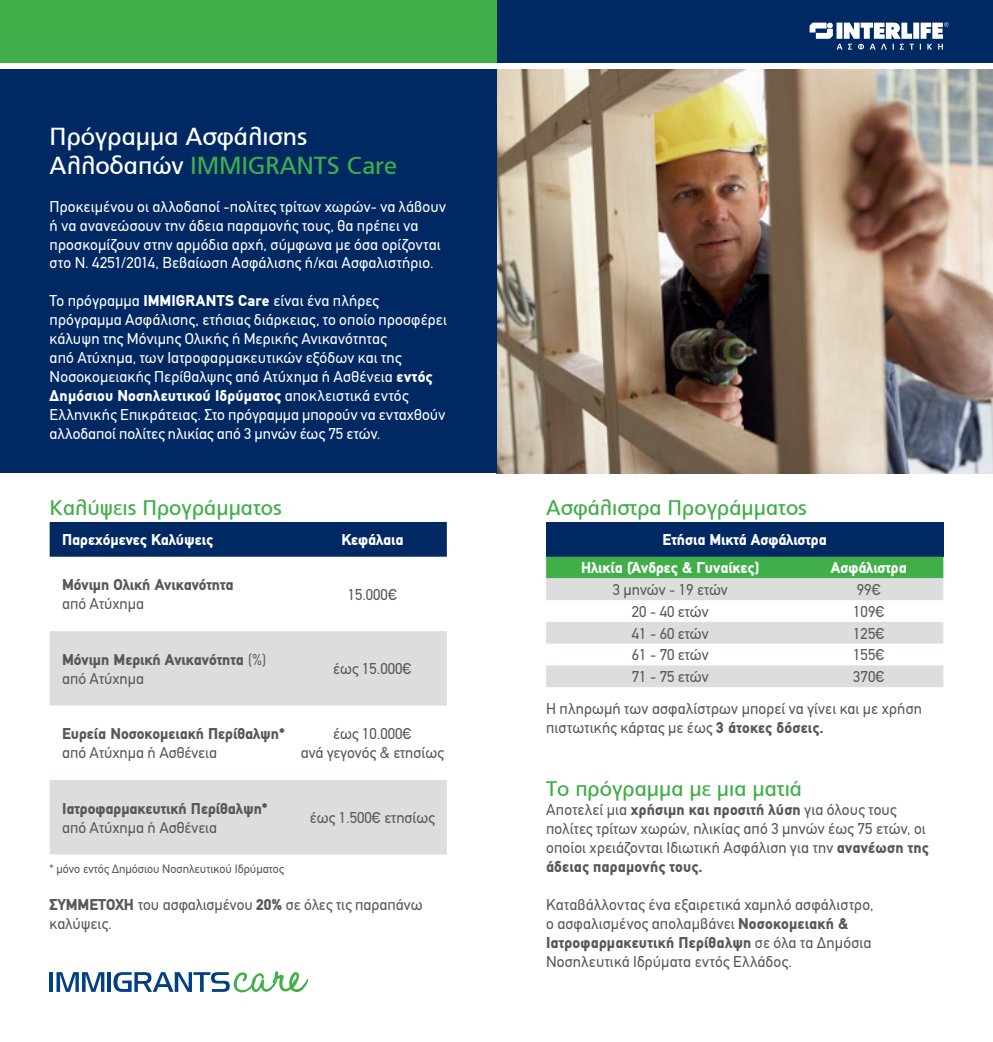
<style>
.page{position:relative;width:993px;height:1042px;background:#fff}
.page>*{position:absolute;margin:0;border:0;box-sizing:border-box;transform-origin:0 0}
.t1{font:24.5px/29.4px "PF Catalog";color:#fff}
.t2{font:21px "PF Catalog";color:#40ae49}
.t3{font:15.75px/18.9px "PF Din Text";letter-spacing:.005em;color:#57585a}
.t4{font:15.75px/18.9px "PF Din Text";letter-spacing:.01em;color:#fff}
.t5{font:900 15.75px/18.9px "PF Din Text";color:#57585a}
.t6{font:900 15.75px/28.2px "PF Din Text";color:#fff}
.t7{font:12.25px "PF Din Text";color:#57585a}
.s1{color:#40ae49}
.s2{font-weight:900}
.s3{font-weight:400}
</style>
<div class="page">
<img style="left:496px;top:69px;width:496px;height:404px">
<div style="left:0;top:0;width:992px;height:62px;background:#002964"></div>
<div style="left:0;top:0;width:496px;height:62px;background:#40ae49"></div>
<div style="left:0;top:69px;width:496px;height:404px;background:#002964"></div>
<svg style="left:809px;top:22px;width:139px;height:28px"></svg>
<div style="left:50px;top:522px;width:396px;height:35px;background:#002964"></div>
<svg style="left:50px;top:631px;width:396px;height:223px;fill:#dcdddf"></svg>
<div style="left:546px;top:522px;width:397px;height:35px;background:#002964"></div>
<div style="left:546px;top:557px;width:397px;height:21px;background:#40ae49"></div>
<svg style="left:546px;top:578px;width:397px;height:109px;fill:#dcdddf"></svg>
<hr style="left:50px;top:972px;width:3px;height:20px;background:#014086">
<svg style="left:56px;top:972px;width:48px;height:20px"></svg>
<hr style="left:107px;top:972px;width:4px;height:20px;background:#014086">
<svg style="left:113px;top:971px;width:196px;height:21px"></svg>
<h1 class="t1" style="left:50px;top:122px;width:349px">Πρόγραμμα Ασφάλισης<br>Αλλοδαπών <span class="s1">IMMIGRANTS Care</span></h1>
<p class="t4" style="left:50px;top:197px;width:397px">Προκειμένου οι αλλοδαποί -πολίτες τρίτων χωρών- να λάβουν ή να ανανεώσουν την άδεια παραμονής τους, θα πρέπει να προσκομίζουν στην αρμόδια αρχή, σύμφωνα με όσα ορίζονται στο Ν. 4251/2014, Βεβαίωση Ασφάλισης ή/και Ασφαλιστήριο.</p>
<p class="t4" style="left:50px;top:291px;width:398px">Το πρόγραμμα <span class="s2">IMMIGRANTS Care</span> είναι ένα πλήρες πρόγραμμα Ασφάλισης, ετήσιας διάρκειας, το οποίο προσφέρει κάλυψη της Μόνιμης Ολικής ή Μερικής Ανικανότητας<br>από Ατύχημα, των Ιατροφαρμακευτικών εξόδων και της Νοσοκομειακής Περίθαλψης από Ατύχημα ή Ασθένεια <span class="s2">εντός Δημόσιου Νοσηλευτικού Ιδρύματος</span> αποκλειστικά εντός Ελληνικής Επικράτειας. Στο πρόγραμμα μπορούν να ενταχθούν αλλοδαποί πολίτες ηλικίας από 3 μηνών έως 75 ετών.</p>
<h2 class="t2" style="left:50px;top:495px;width:234px">Καλύψεις Προγράμματος</h2>
<p class="t6" style="left:62px;top:525px;width:153px">Παρεχόμενες Καλύψεις</p>
<p class="t6" style="left:341px;top:525px;width:64px">Κεφάλαια</p>
<p class="t5" style="left:62px;top:575px;width:173px">Μόνιμη Ολική Ανικανότητα</p>
<p class="t3" style="left:62px;top:594px;width:83px">από Ατύχημα</p>
<p class="t3" style="left:347px;top:585px;width:51px">15.000€</p>
<p class="t5" style="left:62px;top:650px;width:206px">Μόνιμη Μερική Ανικανότητα <span class="s3">(%) από Ατύχημα</span></p>
<p class="t3" style="left:333px;top:659px;width:80px">έως 15.000€</p>
<p class="t5" style="left:62px;top:724px;width:224px">Ευρεία Νοσοκομειακή Περίθαλψη*</p>
<p class="t3" style="left:62px;top:743px;width:156px">από Ατύχημα ή Ασθένεια</p>
<p class="t5" style="left:62px;top:798px;width:207px">Ιατροφαρμακευτική Περίθαλψη*</p>
<p class="t3" style="left:62px;top:818px;width:156px">από Ατύχημα ή Ασθένεια</p>
<p class="t3" style="left:300px;top:724px;width:145px;text-align:center">έως 10.000€<br>ανά γεγονός &amp; ετησίως</p>
<p class="t3" style="left:309px;top:808px;width:127px">έως 1.500€ ετησίως</p>
<p class="t7" style="left:50px;top:861px;width:236px">* μόνο εντός Δημόσιου Νοσηλευτικού Ιδρύματος</p>
<p class="t3" style="left:50px;top:895px;width:374px"><span class="s2">ΣΥΜΜΕΤΟΧΗ</span> του ασφαλισμένου <span class="s2">20%</span> σε όλες τις παραπάνω καλύψεις.</p>
<h2 class="t2" style="left:546px;top:495px;width:262px">Ασφάλιστρα Προγράμματος</h2>
<p class="t6" style="left:581px;top:525px;width:247px;text-indent:82px">Ετήσια Μικτά Ασφάλιστρα<br>Ηλικία (Άνδρες &amp; Γυναίκες)</p>
<p class="t6" style="left:830px;top:554px;width:77px">Ασφάλιστρα</p>
<p class="t3" style="left:612px;top:580px;width:116px">3 μηνών - 19 ετών</p>
<p class="t3" style="left:856px;top:580px;width:25px">99€</p>
<p class="t3" style="left:631px;top:602px;width:78px">20 - 40 ετών</p>
<p class="t3" style="left:853px;top:602px;width:33px">109€</p>
<p class="t3" style="left:631px;top:624px;width:78px">41 - 60 ετών</p>
<p class="t3" style="left:853px;top:624px;width:33px">125€</p>
<p class="t3" style="left:631px;top:646px;width:78px">61 - 70 ετών</p>
<p class="t3" style="left:853px;top:646px;width:33px">155€</p>
<p class="t3" style="left:631px;top:667px;width:78px">71 - 75 ετών</p>
<p class="t3" style="left:546px;top:661px;width:377px;line-height:32.2px;text-indent:307px">370€<br>Η πληρωμή των ασφαλίστρων μπορεί να γίνει και με χρήση</p>
<p class="t3" style="left:546px;top:718px;width:279px">πιστωτικής κάρτας με έως <span class="s2">3 άτοκες δόσεις.</span></p>
<h2 class="t2" style="left:546px;top:777px;width:257px">Το πρόγραμμα με μια ματιά</h2>
<p class="t3" style="left:546px;top:800px;width:384px">Αποτελεί μια <span class="s2">χρήσιμη και προσιτή λύση</span> για όλους τους πολίτες τρίτων χωρών, ηλικίας από 3 μηνών έως 75 ετών, οι οποίοι χρειάζονται Ιδιωτική Ασφάλιση για την <span class="s2">ανανέωση της άδειας παραμονής τους.</span></p>
<p class="t3" style="left:546px;top:895px;width:329px">Καταβάλλοντας ένα εξαιρετικά χαμηλό ασφάλιστρο, ο ασφαλισμένος απολαμβάνει <span class="s2">Νοσοκομειακή &amp; Ιατροφαρμακευτική Περίθαλψη</span> σε όλα τα Δημόσια Νοσηλευτικά Ιδρύματα εντός Ελλάδος.</p>
</div>
